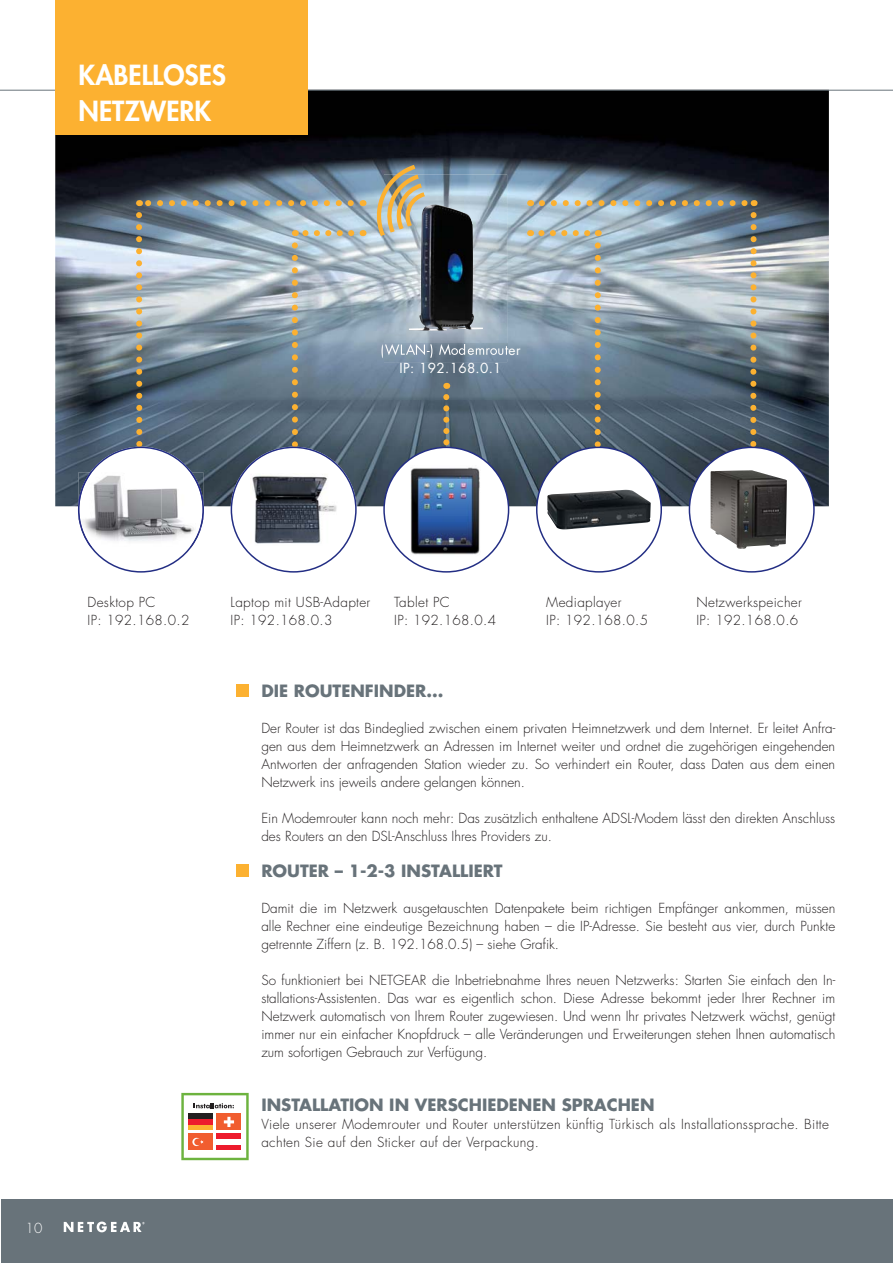
<style>
.page{position:relative;width:893px;height:1263px;background:#fff}
.page>*{position:absolute;margin:0;border:0;box-sizing:border-box;transform-origin:0 0}
.t1{font:800 27px/36px "Futura Std";color:#fff}
.t2{font:700 16.5px "Futura Std";color:#68737a}
.t3{font:300 13.5px/18px "Futura Std";color:#231f20;text-align:justify}
.t4{font:300 13.5px/18px "Futura Std";letter-spacing:.025em;color:#231f20}
.t5{font:13.5px "Futura Std";letter-spacing:.025em;color:#fff}
.t6{font:300 13.5px "Futura Std";color:#fff}
</style>
<div class="page">
<div style="left:1px;top:1199px;width:891px;height:63px;background:#68737a"></div>
<svg style="left:64px;top:1222px;width:81px;height:10px"></svg>
<img style="left:55px;top:91px;width:774px;height:415px">
<svg style="left:181px;top:1093px;width:68px;height:67px"></svg>
<img style="left:384px;top:174px;width:123px;height:188px">
<img style="left:383px;top:344px;width:124px;height:15px">
<img style="left:384px;top:344px;width:123px;height:14px">
<img style="left:409px;top:205px;width:74px;height:126px">
<svg style="left:375px;top:165px;width:50px;height:71px;background:#b2ac93"></svg>
<div style="left:236px;top:684px;width:13px;height:13px;background:#fcb131"></div>
<svg style="left:295px;top:230px;width:56px;height:6px"></svg>
<svg style="left:139px;top:200px;width:212px;height:6px"></svg>
<svg style="left:541px;top:230px;width:51px;height:6px"></svg>
<svg style="left:595px;top:245px;width:6px;height:202px"></svg>
<svg style="left:542px;top:200px;width:206px;height:6px"></svg>
<svg style="left:750px;top:215px;width:6px;height:232px"></svg>
<svg style="left:443px;top:397px;width:6px;height:50px"></svg>
<div style="left:236px;top:864px;width:13px;height:13px;background:#fcb131"></div>
<hr style="left:1px;top:90px;width:891px;height:1px;background:#68737a">
<div style="left:384px;top:447px;width:125px;height:125px;background:#fff;border-radius:50%"></div>
<img style="left:410px;top:467px;width:70px;height:88px">
<div style="left:383px;top:447px;width:126px;height:126px;border:2px solid #232e84;border-radius:50%"></div>
<svg style="left:231px;top:245px;width:126px;height:328px"></svg>
<img style="left:250px;top:474px;width:87px;height:71px">
<svg style="left:78px;top:215px;width:126px;height:358px;background:#8c98a2"></svg>
<img style="left:92px;top:472px;width:98px;height:75px">
<img style="left:79px;top:472px;width:13px;height:75px">
<img style="left:190px;top:472px;width:13px;height:75px">
<div style="left:689px;top:447px;width:125px;height:125px;background:#fff;border-radius:50%"></div>
<div style="left:689px;top:447px;width:126px;height:126px;border:2px solid #232e84;border-radius:50%"></div>
<img style="left:710px;top:470px;width:77px;height:79px">
<div style="left:537px;top:447px;width:124px;height:125px;background:#fff;border-radius:50%"></div>
<div style="left:536px;top:447px;width:126px;height:126px;border:2px solid #232e84;border-radius:50%"></div>
<img style="left:547px;top:490px;width:104px;height:39px">
<div style="left:55px;top:0;width:252px;height:135px;background:#fcb131"></div>
<h1 class="t1" style="left:79px;top:59px;width:149px">KABELLOSES<br>NETZWERK</h1>
<p class="t5" style="left:399px;top:362px;width:104px">IP: 192.168.0.1</p>
<p class="t6" style="left:25px;top:1222px;width:19px">10</p>
<p class="t4" style="left:88px;top:594px;width:103px">Desktop PC<br>IP: 192.168.0.2</p>
<p class="t4" style="left:394px;top:594px;width:103px">Tablet PC<br>IP: 192.168.0.4</p>
<p class="t4" style="left:696px;top:594px;width:107px">Netzwerkspeicher<br>IP: 192.168.0.6</p>
<p class="t4" style="left:231px;top:594px;width:141px">Laptop mit USB-Adapter<br>IP: 192.168.0.3</p>
<p class="t4" style="left:546px;top:594px;width:103px">Mediaplayer<br>IP: 192.168.0.5</p>
<p class="t2" style="left:261px;top:682px;width:184px">DIE ROUTENFINDER...</p>
<p class="t3" style="left:261px;top:720px;width:575px">Der Router ist das Bindeglied zwischen einem privaten Heimnetzwerk und dem Internet. Er leitet Anfra&shy;gen aus dem Heimnetzwerk an Adressen im Internet weiter und ordnet die zugehörigen eingehenden Antworten der anfragenden Station wieder zu. So verhindert ein Router, dass Daten aus dem einen Netzwerk ins jeweils andere gelangen können.</p>
<p class="t3" style="left:261px;top:810px;width:575px">Ein Modemrouter kann noch mehr: Das zusätzlich enthaltene ADSL-Modem lässt den direkten Anschluss des Routers an den DSL-Anschluss Ihres Providers zu.</p>
<p class="t2" style="left:261px;top:862px;width:243px">ROUTER – 1-2-3 INSTALLIERT</p>
<p class="t3" style="left:261px;top:900px;width:575px">Damit die im Netzwerk ausgetauschten Datenpakete beim richtigen Empfänger ankommen, müssen alle Rechner eine eindeutige Bezeichnung haben – die IP-Adresse. Sie besteht aus vier, durch Punkte getrennte Ziffern (z. B. 192.168.0.5) – siehe Grafik.</p>
<p class="t3" style="left:261px;top:972px;width:575px">So funktioniert bei NETGEAR die Inbetriebnahme Ihres neuen Netzwerks: Starten Sie einfach den In&shy;stallations-Assistenten. Das war es eigentlich schon. Diese Adresse bekommt jeder Ihrer Rechner im Netzwerk automatisch von Ihrem Router zugewiesen. Und wenn Ihr privates Netzwerk wächst, genügt immer nur ein einfacher Knopfdruck – alle Veränderungen und Erweiterungen stehen Ihnen automatisch zum sofortigen Gebrauch zur Verfügung.</p>
<p class="t2" style="left:261px;top:1096px;width:395px">INSTALLATION IN VERSCHIEDENEN SPRACHEN</p>
<p class="t4" style="left:261px;top:1116px;width:569px">Viele unserer Modemrouter und Router unterstützen künftig Türkisch als Installationssprache. Bitte achten Sie auf den Sticker auf der Verpackung.</p>
</div>
